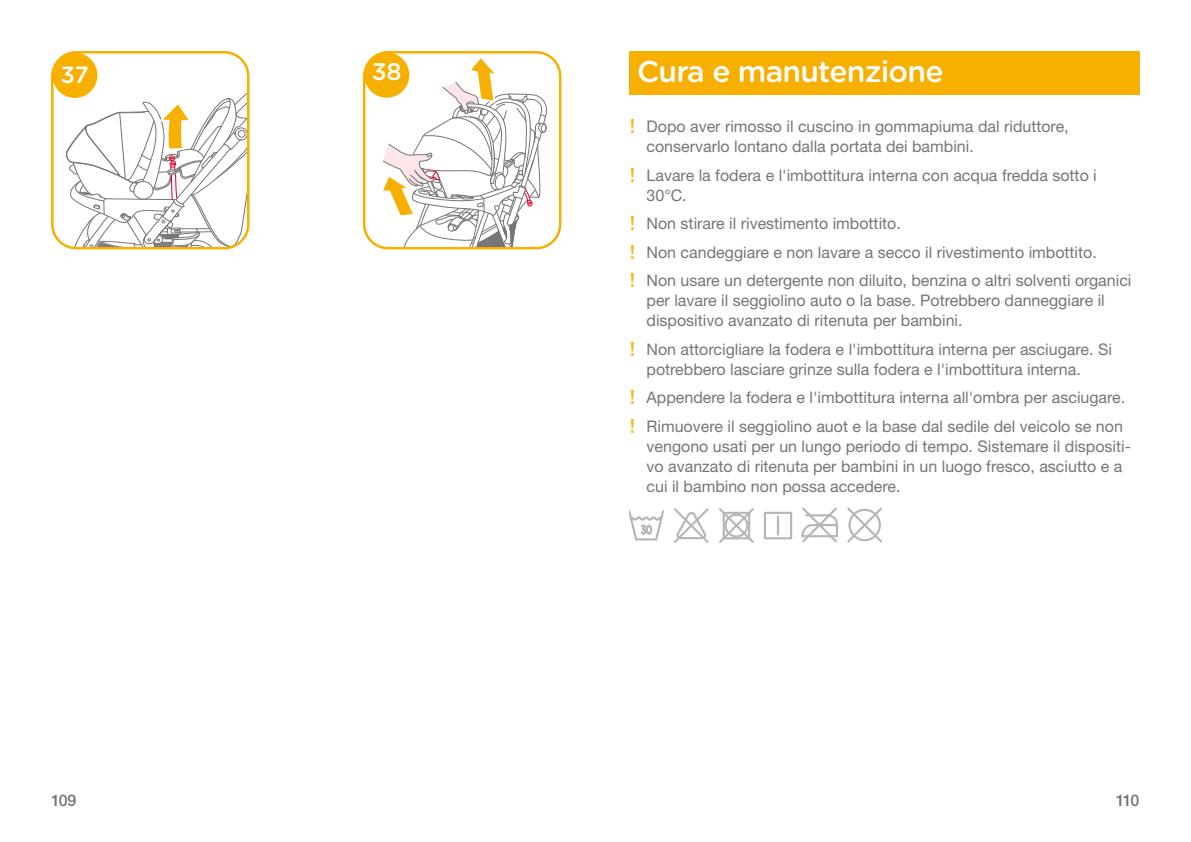
<style>
.page{position:relative;width:1191px;height:842px;background:#fff}
.page>*{position:absolute;margin:0;border:0;box-sizing:border-box;transform-origin:0 0}
.t1{font:500 30px "Gotham Rounded";letter-spacing:-.025em;color:#fff}
.t2{font:500 24px "Gotham Rounded";color:#fff}
.t3{font:500 23.4px "Gotham Rounded";color:#fff}
.t4{font:16px/20px "Helvetica Neue LT Std";color:#767575}
.t5{font:500 16px "Helvetica Neue LT Std";letter-spacing:-.08em;color:#767575}
.s1{font-family:"Gotham Rounded";font-weight:500;font-size:20px;color:#f8b616}
</style>
<div class="page">
<div style="left:51px;top:51px;width:198px;height:198px;border:2px solid #f7af00;border-radius:24px"></div>
<div style="left:52px;top:53px;width:45px;height:45px;background:#f7af00;border-radius:50%"></div>
<svg style="left:66px;top:88px;width:182px;height:161px"></svg>
<div style="left:363px;top:51px;width:198px;height:198px;border:2px solid #f7af00;border-radius:24px"></div>
<div style="left:364px;top:52px;width:45px;height:46px;background:#f7af00;border-radius:50%"></div>
<svg style="left:379px;top:54px;width:170px;height:195px"></svg>
<div style="left:629px;top:51px;width:511px;height:44px;background:#f7af00"></div>
<svg style="left:674px;top:508px;width:35px;height:35px"></svg>
<svg style="left:719px;top:508px;width:35px;height:35px"></svg>
<div style="left:722px;top:512px;width:28px;height:27px;border:2px solid #b5b6b6"></div>
<div style="left:724px;top:514px;width:24px;height:24px;border:2px solid #b5b6b6;border-radius:50%"></div>
<svg style="left:847px;top:507px;width:35px;height:36px"></svg>
<div style="left:848px;top:509px;width:33px;height:32px;border:2px solid #b5b6b6;border-radius:50%"></div>
<svg style="left:801px;top:507px;width:37px;height:36px"></svg>
<div style="left:764px;top:512px;width:28px;height:27px;border:2px solid #b5b6b6"></div>
<svg style="left:777px;top:517px;width:2px;height:18px"></svg>
<svg style="left:629px;top:510px;width:35px;height:31px"></svg>
<h3 class="t3" style="left:61px;top:58px;width:30px">37</h3>
<h2 class="t2" style="left:372px;top:54px;width:31px">38</h2>
<h1 class="t1" style="left:637px;top:50px;width:308px">Cura e manutenzione</h1>
<p class="t4" style="left:646px;top:116px;width:424px;text-indent:-17px"><span class="s1">!</span> Dopo aver rimosso il cuscino in gommapiuma dal riduttore, conservarlo lontano dalla portata dei bambini.</p>
<p class="t4" style="left:646px;top:165px;width:452px;text-indent:-17px"><span class="s1">!</span> Lavare la fodera e l'imbottitura interna con acqua fredda sotto i<br>30°C.</p>
<p class="t4" style="left:629px;top:209px;width:503px;line-height:28.6px"><span class="s1">!</span> Non stirare il rivestimento imbottito.<br><span class="s1">!</span> Non candeggiare e non lavare a secco il rivestimento imbottito.<br><span class="s1">!</span> Non usare un detergente non diluito, benzina o altri solventi organici</p>
<p class="t4" style="left:646px;top:290px;width:460px">per lavare il seggiolino auto o la base. Potrebbero danneggiare il dispositivo avanzato di ritenuta per bambini.</p>
<p class="t4" style="left:646px;top:339px;width:467px;text-indent:-17px"><span class="s1">!</span> Non attorcigliare la fodera e l'imbottitura interna per asciugare. Si potrebbero lasciare grinze sulla fodera e l'imbottitura interna.</p>
<p class="t4" style="left:629px;top:383px;width:497px;line-height:28.6px"><span class="s1">!</span> Appendere la fodera e l'imbottitura interna all'ombra per asciugare. <span class="s1">!</span> Rimuovere il seggiolino auot e la base dal sedile del veicolo se non</p>
<p class="t4" style="left:646px;top:436px;width:486px">vengono usati per un lungo periodo di tempo. Sistemare il dispositi&shy;vo avanzato di ritenuta per bambini in un luogo fresco, asciutto e a cui il bambino non possa accedere.</p>
<p class="t5" style="left:51px;top:791px;width:27px">109</p>
<p class="t5" style="left:1115px;top:791px;width:25px">110</p>
</div>
